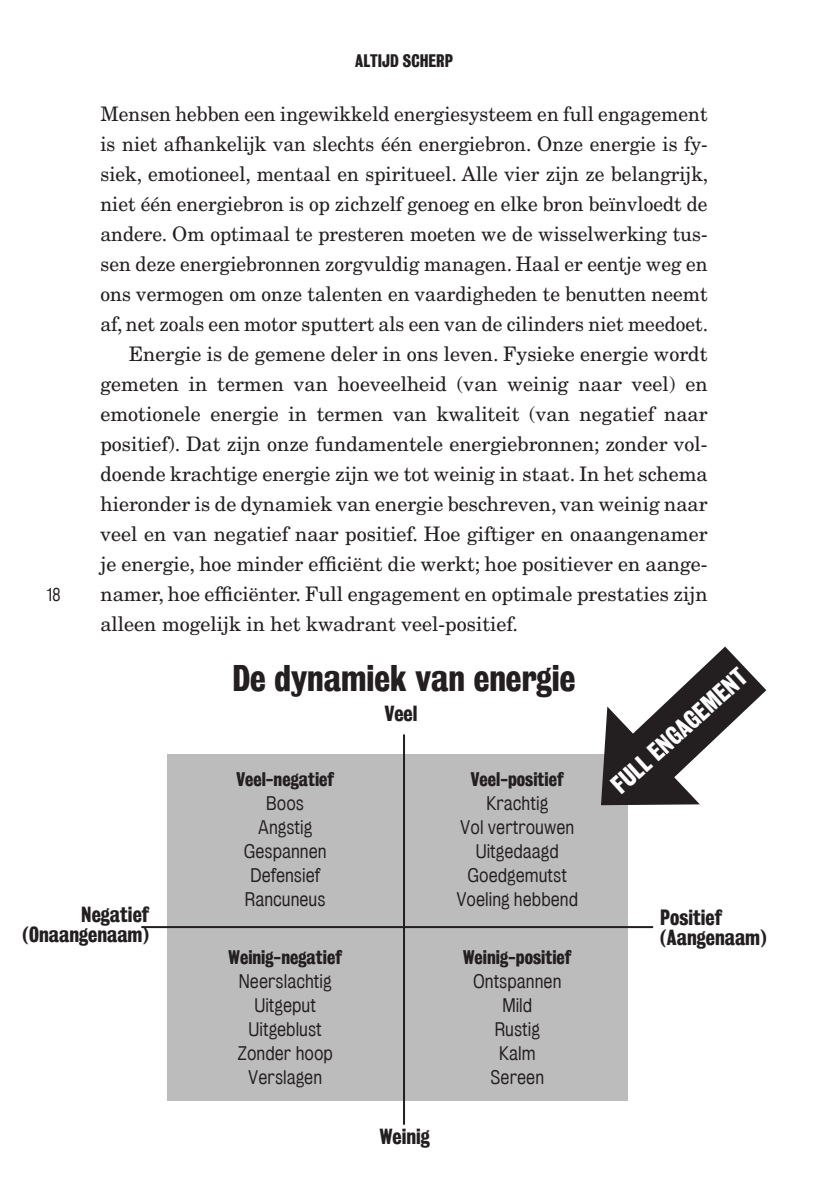
<style>
.page{position:relative;width:822px;height:1198px;background:#fff}
.page>*{position:absolute;margin:0;border:0;box-sizing:border-box;transform-origin:0 0}
.t1{font:34px "Bureau Grotesque Three Seven";color:#231f20}
.t2{font:24px "Bureau Grotesque Three Seven";color:#fff}
.t3{font:20px "New Century Schlbk";color:#231f20}
.t4{font:20px/20px "Bureau Grotesque Three Seven";color:#231f20;text-align:right}
.t5{font:18px/24px "Bureau Grotesque Five One";color:#231f20;text-align:center}
.t6{font:18px "Bureau Grotesque Three Seven";color:#231f20}
.t7{font:17px "Bureau Grotesque Five One";color:#231f20}
.t8{font:16.6px "Bureau Grotesque Three Seven";color:#231f20}
</style>
<div class="page">
<div style="left:167px;top:754px;width:461px;height:346px;background:#bdbcbc"></div>
<hr style="left:403px;top:734px;width:2px;height:390px;background:#231f20">
<hr style="left:141px;top:925px;width:512px;height:2px;background:#231f20">
<svg style="left:601px;top:646px;width:166px;height:160px"></svg>
<svg style="left:601px;top:706px;width:98px;height:99px"></svg>
<p class="t8" style="left:355px;top:54px;width:99px">ALTIJD SCHERP</p>
<p class="t3" style="left:100px;top:102px;width:608px">Mensen hebben een ingewikkeld energiesysteem en full engagement</p>
<p class="t3" style="left:100px;top:132px;width:608px">is niet afhankelijk van slechts één energiebron. Onze energie is fy-</p>
<p class="t3" style="left:100px;top:162px;width:609px">siek, emotioneel, mentaal en spiritueel. Alle vier zijn ze belangrijk,</p>
<p class="t3" style="left:100px;top:192px;width:608px">niet één energiebron is op zichzelf genoeg en elke bron beïnvloedt de</p>
<p class="t3" style="left:100px;top:222px;width:608px">andere. Om optimaal te presteren moeten we de wisselwerking tus-</p>
<p class="t3" style="left:100px;top:252px;width:608px">sen deze energiebronnen zorgvuldig managen. Haal er eentje weg en</p>
<p class="t3" style="left:100px;top:282px;width:608px">ons vermogen om onze talenten en vaardigheden te benutten neemt</p>
<p class="t3" style="left:100px;top:312px;width:609px">af, net zoals een motor sputtert als een van de cilinders niet meedoet.</p>
<p class="t3" style="left:129px;top:342px;width:580px">Energie is de gemene deler in ons leven. Fysieke energie wordt</p>
<p class="t3" style="left:100px;top:372px;width:608px">gemeten in termen van hoeveelheid (van weinig naar veel) en</p>
<p class="t3" style="left:100px;top:402px;width:608px">emotionele energie in termen van kwaliteit (van negatief naar</p>
<p class="t3" style="left:100px;top:432px;width:608px">positief). Dat zijn onze fundamentele energiebronnen; zonder vol-</p>
<p class="t3" style="left:100px;top:462px;width:608px">doende krachtige energie zijn we tot weinig in staat. In het schema</p>
<p class="t3" style="left:100px;top:492px;width:608px">hieronder is de dynamiek van energie beschreven, van weinig naar</p>
<p class="t3" style="left:100px;top:522px;width:608px">veel en van negatief naar positief. Hoe giftiger en onaangenamer</p>
<p class="t3" style="left:100px;top:552px;width:608px">je energie, hoe minder efficiënt die werkt; hoe positiever en aange-</p>
<p class="t3" style="left:100px;top:582px;width:608px">namer, hoe efficiënter. Full engagement en optimale prestaties zijn</p>
<p class="t3" style="left:100px;top:612px;width:419px">alleen mogelijk in het kwadrant veel-positief.</p>
<h1 class="t1" style="left:232px;top:665px;width:344px">De dynamiek van energie</h1>
<p class="t7" style="left:47px;top:588px;width:15px">18</p>
<p class="t2" style="left:608px;top:781px;width:173px;rotate:-42deg">FULL ENGAGEMENT</p>
<p class="t4" style="left:384px;top:705px;width:34px">Veel</p>
<p class="t6" style="left:236px;top:771px;width:99px">Veel-negatief</p>
<p class="t5" style="left:244px;top:792px;width:84px">Boos<br>Angstig<br>Gespannen<br>Defensief<br>Rancuneus</p>
<p class="t6" style="left:471px;top:772px;width:94px">Veel-positief</p>
<p class="t5" style="left:456px;top:792px;width:123px">Krachtig<br>Vol vertrouwen<br>Uitgedaagd<br>Goedgemutst<br>Voeling hebbend</p>
<p class="t4" style="left:23px;top:906px;width:128px">Negatief (Onaangenaam)</p>
<p class="t4" style="left:660px;top:908px;width:108px;text-align:left">Positief (Aangenaam)</p>
<p class="t6" style="left:228px;top:949px;width:115px">Weinig-negatief</p>
<p class="t5" style="left:237px;top:970px;width:97px">Neerslachtig<br>Uitgeput<br>Uitgeblust<br>Zonder hoop<br>Verslagen</p>
<p class="t6" style="left:463px;top:950px;width:110px">Weinig-positief</p>
<p class="t5" style="left:473px;top:970px;width:90px">Ontspannen<br>Mild<br>Rustig<br>Kalm<br>Sereen</p>
<p class="t4" style="left:380px;top:1127px;width:51px">Weinig</p>
</div>
